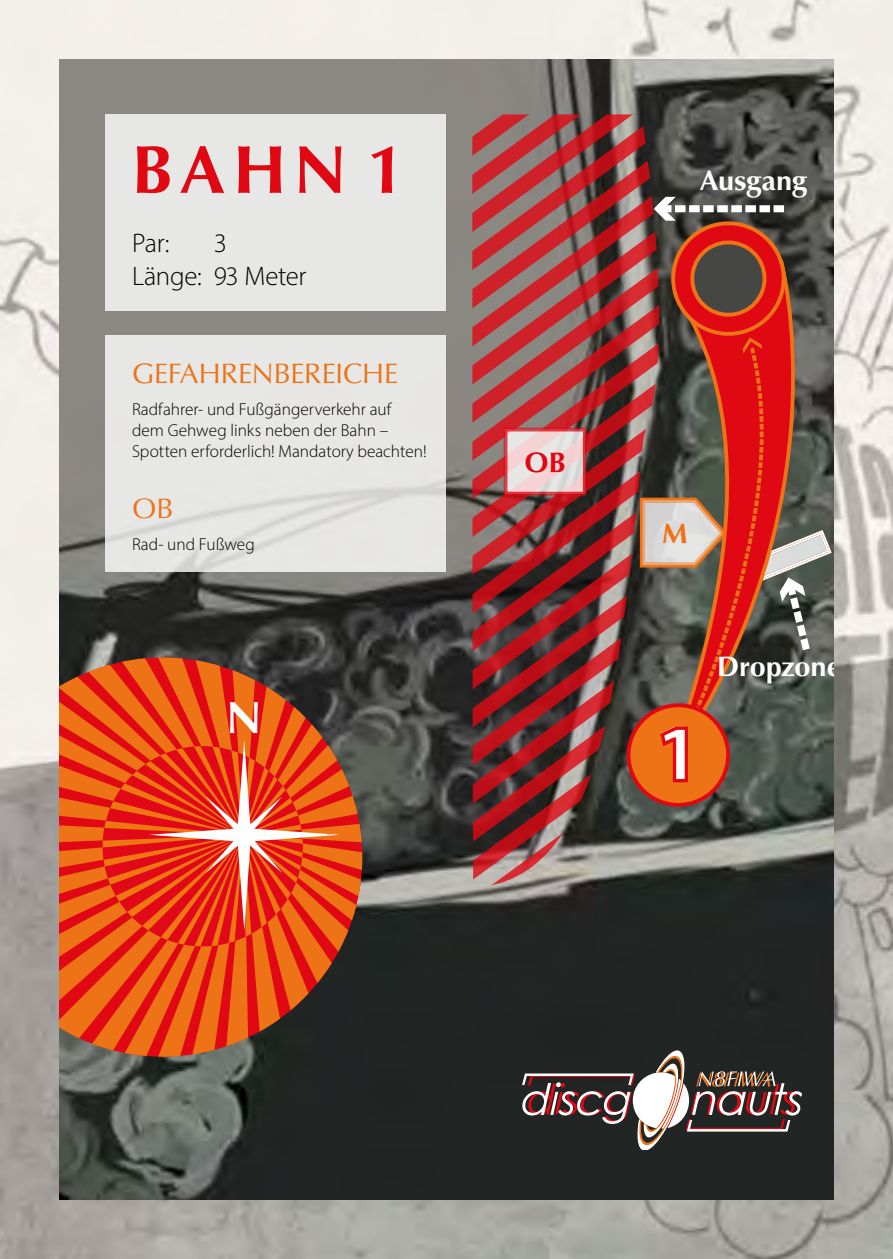
<style>
.page{position:relative;width:893px;height:1259px;background:#fff}
.page>*{position:absolute;margin:0;border:0;box-sizing:border-box;transform-origin:0 0}
.t1{font:700 81px "Myriad Pro";color:#fff}
.t2{font:700 69.3px "Classico URW";color:#e00813}
.t3{font:700 46.2px "Classico URW";color:#fff}
.t4{font:28.8px "Classico URW";letter-spacing:-.005em;color:#ee7216}
.t5{font:700 28.8px "Classico URW";color:#fff}
.t6{font:700 28.8px "Classico URW";color:#e00813}
.t7{font:700 28.8px "Classico URW";color:#ee7216}
.t8{font:300 27px/32.4px "Myriad Pro";letter-spacing:-.015em;color:#000;text-align:center}
.t9{font:300 17.4px/20.7px "Myriad Pro";color:#000}
</style>
<div class="page">
<img style="left:0;top:0;width:893px;height:1259px">
<img style="left:60px;top:60px;width:773px;height:1139px">
<svg style="left:60px;top:636px;width:324px;height:442px;background:#40423f"></svg>
<svg style="left:60px;top:657px;width:302px;height:399px;background:#b6461e"></svg>
<svg style="left:92px;top:735px;width:222px;height:222px;background:#e94c14"></svg>
<div style="left:105px;top:114px;width:341px;height:196px;background:#e7e7e5"></div>
<div style="left:105px;top:335px;width:341px;height:237px;background:#e7e7e5"></div>
<svg style="left:103px;top:740px;width:236px;height:206px;background:#e74723"></svg>
<svg style="left:472px;top:114px;width:361px;height:774px;background:#874b46"></svg>
<svg style="left:522px;top:1050px;width:280px;height:99px;background:#5a4e4c"></svg>
<h2 class="t2" style="left:132px;top:118px;width:274px">BAHN 1</h2>
<h3 class="t8" style="left:132px;top:227px;width:39px">Par:</h3>
<h3 class="t8" style="left:132px;top:227px;width:176px">3<br>Länge: 93 Meter</h3>
<h3 class="t4" style="left:132px;top:352px;width:268px">GEFAHRENBEREICHE</h3>
<p class="t9" style="left:132px;top:399px;width:296px">Radfahrer- und Fußgängerverkehr auf dem Gehweg links neben der Bahn –<br>Spotten erforderlich! Mandatory beachten!</p>
<h3 class="t4" style="left:132px;top:487px;width:43px">OB</h3>
<p class="t9" style="left:132px;top:534px;width:124px">Rad- und Fußweg</p>
<h3 class="t3" style="left:227px;top:683px;width:36px">N</h3>
<h3 class="t5" style="left:700px;top:159px;width:109px">Ausgang</h3>
<h3 class="t6" style="left:525px;top:441px;width:43px">OB</h3>
<h3 class="t7" style="left:662px;top:512px;width:28px">M</h3>
<h1 class="t1" style="left:654px;top:699px;width:46px">1</h1>
<h3 class="t5" style="left:717px;top:645px;width:125px">Dropzone</h3>
</div>
